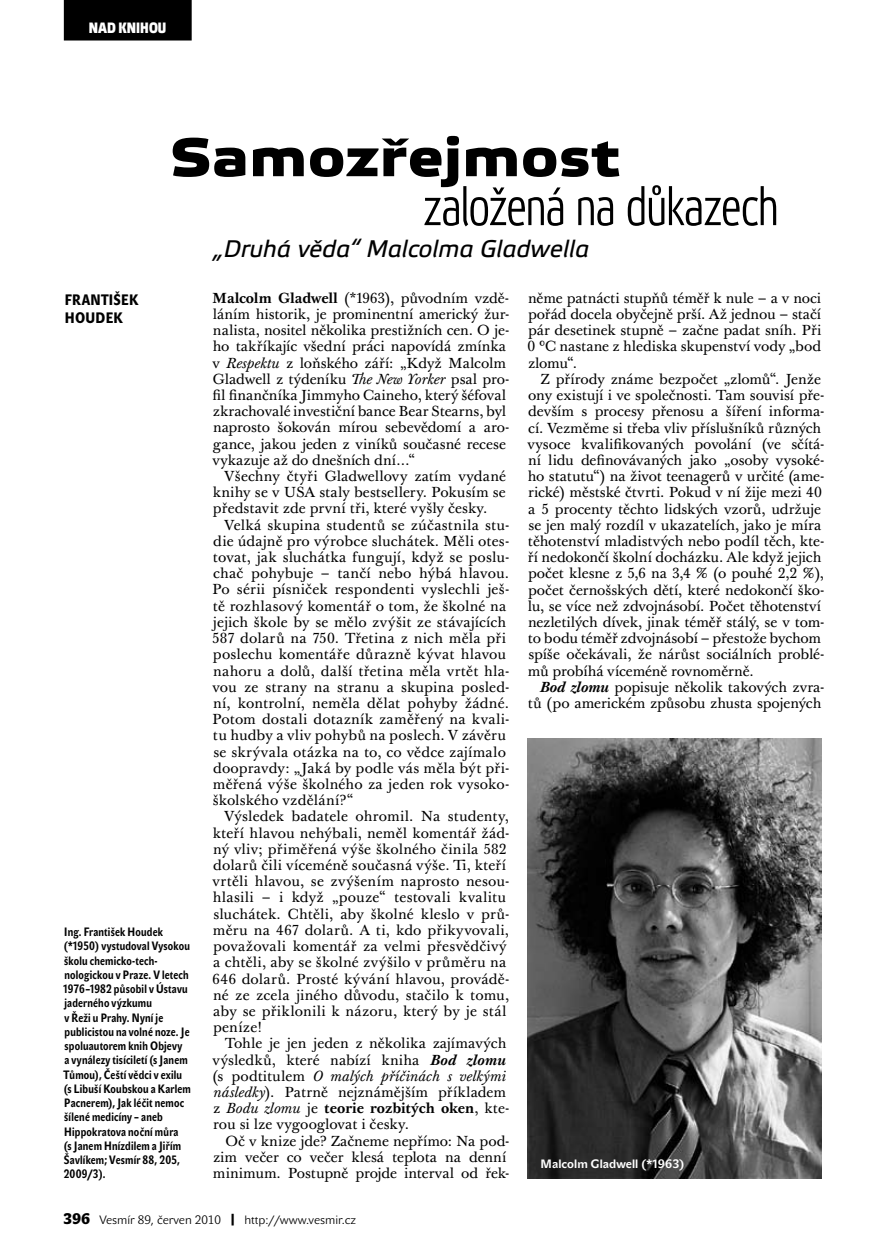
<style>
.page{position:relative;width:881px;height:1255px;background:#fff}
.page>*{position:absolute;margin:0;border:0;box-sizing:border-box;transform-origin:0 0}
.t1{font:54px "Etelka Narrow Light Pro";letter-spacing:-.005em;color:#000}
.t2{font:700 54px "Etelka Wide Medium Pro";letter-spacing:-.005em;color:#000}
.t3{font:italic 24px "Etelka Text Pro";color:#000}
.t4{font:15px/18px "John Sans Cond Heavy Pro";letter-spacing:.02em;color:#000}
.t5{font:700 15px "Etelka Narrow Medium Pro";letter-spacing:.005em;color:#fff}
.t6{font:14.25px/16.2px "Baskerville 10 Pro";letter-spacing:.005em;color:#000}
.t7{font:700 12px/14.2px "John Sans Cond Text Pro";letter-spacing:.015em;color:#000}
.t8{font:12px "John Sans Lite Pro";color:#000}
.t9{font:700 12px "John Sans Text Pro";letter-spacing:.005em;color:#fff}
.s1{font-weight:700}
.s2{font-style:italic}
.s3{font-weight:700;font-style:italic}
.s4{font-family:"John Sans Black Pro";font-size:15px}
.s5{font-family:"John Sans Black Pro"}
</style>
<div class="page">
<div style="left:64px;top:0;width:128px;height:40px;background:#000"></div>
<img style="left:527px;top:738px;width:294px;height:440px">
<p class="t5" style="left:89px;top:19px;width:79px">NAD KNIHOU</p>
<h1 class="t2" style="left:170px;top:127px;width:450px">Samozřejmost</h1>
<h1 class="t1" style="left:423px;top:177px;width:356px">založená na důkazech</h1>
<p class="t4" style="left:65px;top:291px;width:75px">FRANTIŠEK<br>HOUDEK</p>
<p class="t7" style="left:64px;top:924px;width:129px">Ing. František Houdek (*1950) vystudoval Vysokou školu chemicko-tech&shy;nologickou v Praze. V letech<br>1976–1982 působil v Ústavu jaderného výzkumu<br>v Řeži u Prahy. Nyní je publicistou na volné noze. Je spoluautorem knih Objevy<br>a vynálezy tisíciletí (s Janem<br>Tůmou), Čeští vědci v exilu (s Libuší Koubskou a Karlem<br>Pacnerem), Jak léčit nemoc šílené medicíny – aneb<br>Hippokratova noční můra<br>(s Janem Hnízdilem a Jiřím<br>Šavlíkem; Vesmír 88, 205,<br>2009/3).</p>
<h2 class="t3" style="left:213px;top:235px;width:377px">„Druhá věda“ Malcolma Gladwella</h2>
<p class="t6" style="left:212px;top:290px;width:298px"><span class="s1">Malcolm Gladwell</span> (*1963), původním vzdě&shy;láním historik, je prominentní americký žur&shy;nalista, nositel několika prestižních cen. O je&shy;ho takříkajíc všední práci napovídá zmínka v <span class="s2">Respektu</span> z loňského září: „Když Malcolm Gladwell z týdeníku <span class="s2">The New Yorker</span> psal pro&shy;fil finančníka Jimmyho Caineho, který šéfoval zkrachovalé investiční bance Bear Stearns, byl naprosto šokován mírou sebevědomí a aro&shy;gance, jakou jeden z viníků současné recese vykazuje až do dnešních dní...“</p>
<p class="t6" style="left:213px;top:469px;width:294px;text-align:justify;text-indent:12px">Všechny čtyři Gladwellovy zatím vydané knihy se v USA staly bestsellery. Pokusím se představit zde první tři, které vyšly česky.</p>
<p class="t6" style="left:212px;top:517px;width:298px;text-indent:12px">Velká skupina studentů se zúčastnila stu&shy;die údajně pro výrobce sluchátek. Měli otes&shy;tovat, jak sluchátka fungují, když se poslu&shy;chač pohybuje – tančí nebo hýbá hlavou.<br>Po sérii písniček respondenti vyslechli ješ&shy;tě rozhlasový komentář o tom, že školné na jejich škole by se mělo zvýšit ze stávajících 587 dolarů na 750. Třetina z nich měla při poslechu komentáře důrazně kývat hlavou nahoru a dolů, další třetina měla vrtět hla&shy;vou ze strany na stranu a skupina posled&shy;ní, kontrolní, neměla dělat pohyby žádné.<br>Potom dostali dotazník zaměřený na kvali&shy;tu hudby a vliv pohybů na poslech. V závěru se skrývala otázka na to, co vědce zajímalo doopravdy: „Jaká by podle vás měla být při&shy;měřená výše školného za jeden rok vysoko&shy;školského vzdělání?“</p>
<p class="t6" style="left:212px;top:809px;width:298px;text-indent:12px">Výsledek badatele ohromil. Na studenty, kteří hlavou nehýbali, neměl komentář žád&shy;ný vliv; přiměřená výše školného činila 582 dolarů čili víceméně současná výše. Ti, kteří vrtěli hlavou, se zvýšením naprosto nesou&shy;hlasili – i když „pouze“ testovali kvalitu sluchátek. Chtěli, aby školné kleslo v prů&shy;měru na 467 dolarů. A ti, kdo přikyvovali, považovali komentář za velmi přesvědčivý a chtěli, aby se školné zvýšilo v průměru na 646 dolarů. Prosté kývání hlavou, provádě&shy;né ze zcela jiného důvodu, stačilo k tomu, aby se přiklonili k názoru, který by je stál peníze!</p>
<p class="t6" style="left:212px;top:1036px;width:298px;text-indent:13px">Tohle je jen jeden z několika zajímavých výsledků, které nabízí kniha <span class="s3">Bod zlomu </span>(s podtitulem <span class="s2">O malých příčinách s velkými následky</span>). Patrně nejznámějším příkladem z <span class="s2">Bodu zlomu</span> je <span class="s1">teorie rozbitých oken</span>, kte&shy;rou si lze vygooglovat i česky.</p>
<p class="t6" style="left:213px;top:1133px;width:298px;text-indent:13px">Oč v knize jde? Začneme nepřímo: Na pod&shy;zim večer co večer klesá teplota na denní minimum. Postupně projde interval od řek-</p>
<p class="t6" style="left:527px;top:291px;width:295px;text-align:justify">něme patnácti stupňů téměř k nule – a v noci pořád docela obyčejně prší. Až jednou – stačí pár desetinek stupně – začne padat sníh. Při 0 °C nastane z hlediska skupenství vody „bod zlomu“.</p>
<p class="t6" style="left:527px;top:372px;width:298px;text-indent:13px">Z přírody známe bezpočet „zlomů“. Jenže ony existují i ve společnosti. Tam souvisí pře&shy;devším s procesy přenosu a šíření informa&shy;cí. Vezměme si třeba vliv příslušníků různých vysoce kvalifikovaných povolání (ve sčítá&shy;ní lidu definovávaných jako „osoby vysoké&shy;ho statutu“) na život teenagerů v určité (ame&shy;rické) městské čtvrti. Pokud v ní žije mezi 40 a 5 procenty těchto lidských vzorů, udržuje se jen malý rozdíl v ukazatelích, jako je míra těhotenství mladistvých nebo podíl těch, kte&shy;ří nedokončí školní docházku. Ale když jejich počet klesne z 5,6 na 3,4 % (o pouhé 2,2 %), počet černošských dětí, které nedokončí ško&shy;lu, se více než zdvojnásobí. Počet těhotenství nezletilých dívek, jinak téměř stálý, se v tom&shy;to bodu téměř zdvojnásobí – přestože bychom spíše očekávali, že nárůst sociálních problé&shy;mů probíhá víceméně rovnoměrně.</p>
<p class="t6" style="left:527px;top:679px;width:298px;text-align:right"><span class="s3">Bod zlomu</span> popisuje několik takových zvra&shy;tů (po americkém způsobu zhusta spojených</p>
<p class="t9" style="left:540px;top:1156px;width:146px">Malcolm Gladwell (*1963)</p>
<p class="t8" style="left:63px;top:1213px;width:294px"><span class="s4">396</span> Vesmír 89, červen 2010 <span class="s5">|</span> http://www.vesmir.cz</p>
</div>
